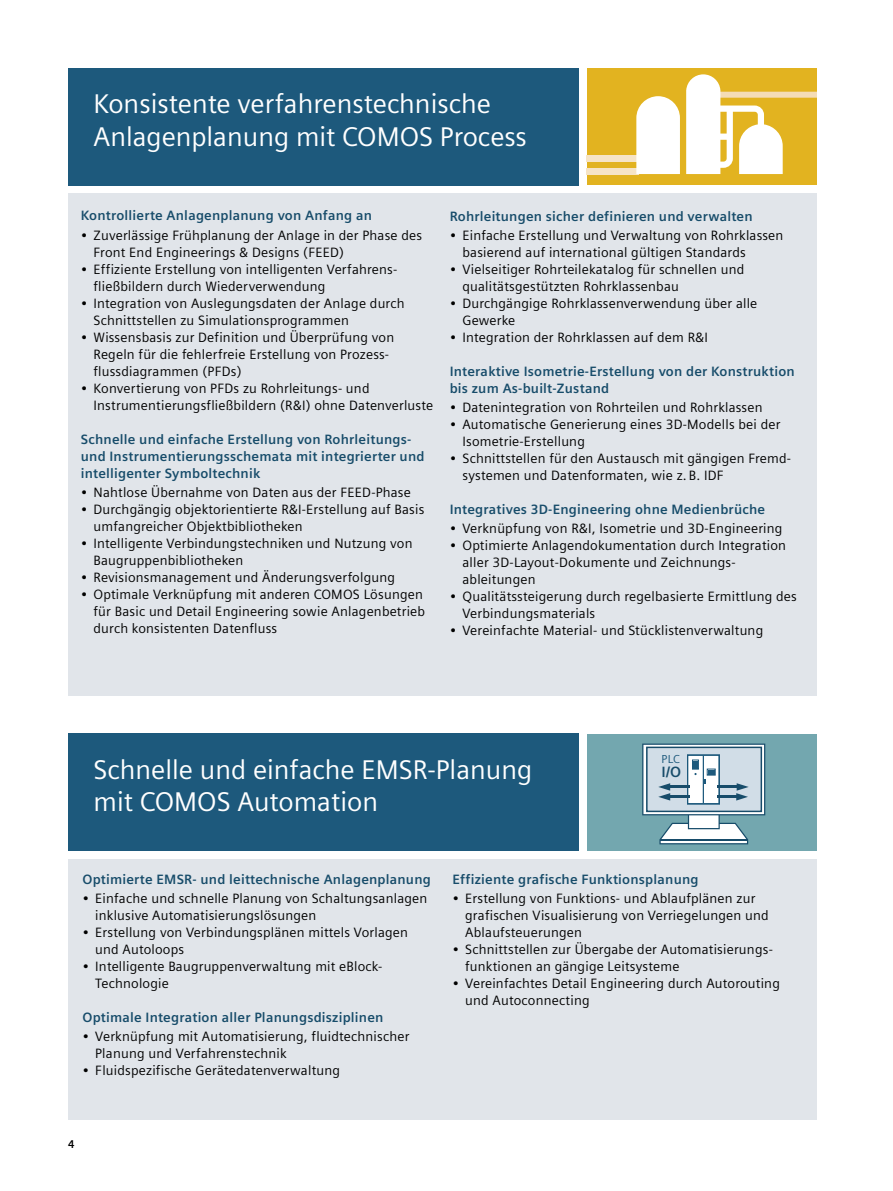
<style>
.page{position:relative;width:893px;height:1191px;background:#fff}
.page>*{position:absolute;margin:0;border:0;box-sizing:border-box;transform-origin:0 0}
.t1{font:27px/32.4px "Siemens Sans Global";color:#fff}
.t2{font:700 14.85px "Siemens Sans Global";color:#174c6a}
.t3{font:13.5px/17px "Siemens Sans Global";letter-spacing:.015em;color:#000}
.t4{font:700 13.5px/17px "Siemens Sans Global";letter-spacing:.015em;color:#174c6a}
.t5{font:11.55px "Siemens Sans Global";color:#1d597c}
.t6{font:700 11.25px "Siemens Sans Global";color:#000}
</style>
<div class="page">
<div style="left:68px;top:193px;width:748px;height:503px;background:#e1e5ea"></div>
<div style="left:587px;top:68px;width:229px;height:117px;background:#e2b320"></div>
<div style="left:587px;top:168px;width:52px;height:6px;background:#f6e4c6"></div>
<div style="left:587px;top:155px;width:52px;height:6px;background:#f6e4c6"></div>
<div style="left:718px;top:92px;width:98px;height:6px;background:#f4dcb6"></div>
<svg style="left:636px;top:74px;width:147px;height:100px"></svg>
<div style="left:68px;top:68px;width:510px;height:117px;background:#1d597c"></div>
<div style="left:68px;top:859px;width:748px;height:260px;background:#e1e5ea"></div>
<div style="left:587px;top:733px;width:229px;height:117px;background:#73a7af"></div>
<svg style="left:642px;top:743px;width:123px;height:101px;background:#b2c7d2"></svg>
<div style="left:68px;top:733px;width:510px;height:117px;background:#1d597c"></div>
<h1 class="t1" style="left:94px;top:89px;width:435px">Konsistente verfahrenstechnische<br>Anlagenplanung mit COMOS Process</h1>
<p class="t4" style="left:81px;top:207px;width:293px">Kontrollierte Anlagenplanung von Anfang an</p>
<p class="t3" style="left:94px;top:227px;width:330px;text-indent:-13px">• Zuverlässige Frühplanung der Anlage in der Phase des<br>Front End Engineerings &amp; Designs (FEED)</p>
<p class="t3" style="left:94px;top:261px;width:305px;text-indent:-13px">• Effiziente Erstellung von intelligenten Verfahrens&shy;fließbildern durch Wiederverwendung</p>
<p class="t3" style="left:94px;top:295px;width:312px;text-indent:-13px">• Integration von Auslegungsdaten der Anlage durch<br>Schnittstellen zu Simulationsprogrammen</p>
<p class="t3" style="left:94px;top:329px;width:302px;text-indent:-13px">• Wissensbasis zur Definition und Überprüfung von<br>Regeln für die fehlerfreie Erstellung von Prozess&shy;flussdiagrammen (PFDs)</p>
<p class="t3" style="left:94px;top:380px;width:341px;text-indent:-13px">• Konvertierung von PFDs zu Rohrleitungs- und<br>Instrumentierungsfließbildern (R&amp;I) ohne Datenverluste</p>
<p class="t4" style="left:81px;top:431px;width:345px">Schnelle und einfache Erstellung von Rohrleitungs&shy;und Instrumentierungsschemata mit integrierter und intelligenter Symboltechnik</p>
<p class="t3" style="left:81px;top:484px;width:332px">• Nahtlose Übernahme von Daten aus der FEED-Phase</p>
<p class="t3" style="left:94px;top:501px;width:332px;text-indent:-13px">• Durchgängig objektorientierte R&amp;I-Erstellung auf Basis umfangreicher Objektbibliotheken</p>
<p class="t3" style="left:94px;top:535px;width:320px;text-indent:-13px">• Intelligente Verbindungstechniken und Nutzung von<br>Baugruppenbibliotheken</p>
<p class="t3" style="left:81px;top:569px;width:316px">• Revisionsmanagement und Änderungsverfolgung</p>
<p class="t3" style="left:94px;top:586px;width:333px;text-indent:-13px">• Optimale Verknüpfung mit anderen COMOS Lösungen für Basic und Detail Engineering sowie Anlagenbetrieb durch konsistenten Datenfluss</p>
<p class="t4" style="left:450px;top:207px;width:304px">Rohrleitungen sicher definieren und verwalten</p>
<p class="t3" style="left:462px;top:227px;width:322px;text-indent:-13px">• Einfache Erstellung und Verwaltung von Rohrklassen basierend auf international gültigen Standards</p>
<p class="t3" style="left:462px;top:261px;width:283px;text-indent:-13px">• Vielseitiger Rohrteilekatalog für schnellen und qualitätsgestützten Rohrklassenbau</p>
<p class="t3" style="left:462px;top:295px;width:296px;text-indent:-13px">• Durchgängige Rohrklassenverwendung über alle<br>Gewerke</p>
<p class="t3" style="left:450px;top:329px;width:260px">• Integration der Rohrklassen auf dem R&amp;I</p>
<p class="t4" style="left:450px;top:363px;width:347px">Interaktive Isometrie-Erstellung von der Konstruktion bis zum As-built-Zustand</p>
<p class="t3" style="left:450px;top:399px;width:314px">• Datenintegration von Rohrteilen und Rohrklassen</p>
<p class="t3" style="left:462px;top:416px;width:320px;text-indent:-13px">• Automatische Generierung eines 3D-Modells bei der<br>Isometrie-Erstellung</p>
<p class="t3" style="left:462px;top:450px;width:330px;text-indent:-13px">• Schnittstellen für den Austausch mit gängigen Fremd&shy;systemen und Datenformaten, wie z. B. IDF</p>
<p class="t4" style="left:450px;top:501px;width:317px">Integratives 3D-Engineering ohne Medienbrüche</p>
<p class="t3" style="left:450px;top:520px;width:334px">• Verknüpfung von R&amp;I, Isometrie und 3D-Engineering</p>
<p class="t3" style="left:462px;top:537px;width:325px;text-indent:-13px">• Optimierte Anlagendokumentation durch Integration aller 3D-Layout-Dokumente und Zeichnungs&shy;ableitungen</p>
<p class="t3" style="left:462px;top:588px;width:336px;text-indent:-13px">• Qualitätssteigerung durch regelbasierte Ermittlung des<br>Verbindungsmaterials</p>
<p class="t3" style="left:450px;top:622px;width:315px">• Vereinfachte Material- und Stücklistenverwaltung</p>
<h1 class="t1" style="left:94px;top:754px;width:440px">Schnelle und einfache EMSR-Planung mit COMOS Automation</h1>
<p class="t5" style="left:662px;top:750px;width:20px">PLC</p>
<p class="t2" style="left:662px;top:760px;width:21px">I/O</p>
<p class="t4" style="left:82px;top:871px;width:350px">Optimierte EMSR- und leittechnische Anlagenplanung</p>
<p class="t3" style="left:95px;top:890px;width:334px;text-indent:-13px">• Einfache und schnelle Planung von Schaltungsanlagen inklusive Automatisierungslösungen</p>
<p class="t3" style="left:95px;top:924px;width:314px;text-indent:-13px">• Erstellung von Verbindungsplänen mittels Vorlagen und Autoloops</p>
<p class="t3" style="left:95px;top:958px;width:289px;text-indent:-13px">• Intelligente Baugruppenverwaltung mit eBlock-<br>Technologie</p>
<p class="t4" style="left:82px;top:1009px;width:303px">Optimale Integration aller Planungsdisziplinen</p>
<p class="t3" style="left:95px;top:1028px;width:316px;text-indent:-13px">• Verknüpfung mit Automatisierung, fluidtechnischer<br>Planung und Verfahrenstechnik</p>
<p class="t3" style="left:82px;top:1062px;width:259px">• Fluidspezifische Gerätedatenverwaltung</p>
<p class="t4" style="left:452px;top:871px;width:248px">Effiziente grafische Funktionsplanung</p>
<p class="t3" style="left:465px;top:890px;width:305px;text-indent:-13px">• Erstellung von Funktions- und Ablaufplänen zur grafischen Visualisierung von Verriegelungen und<br>Ablaufsteuerungen</p>
<p class="t3" style="left:465px;top:941px;width:309px;text-indent:-13px">• Schnittstellen zur Übergabe der Automatisierungs&shy;funktionen an gängige Leitsysteme</p>
<p class="t3" style="left:465px;top:975px;width:316px;text-indent:-13px">• Vereinfachtes Detail Engineering durch Autorouting und Autoconnecting</p>
<p class="t6" style="left:68px;top:1137px;width:8px">4</p>
</div>
